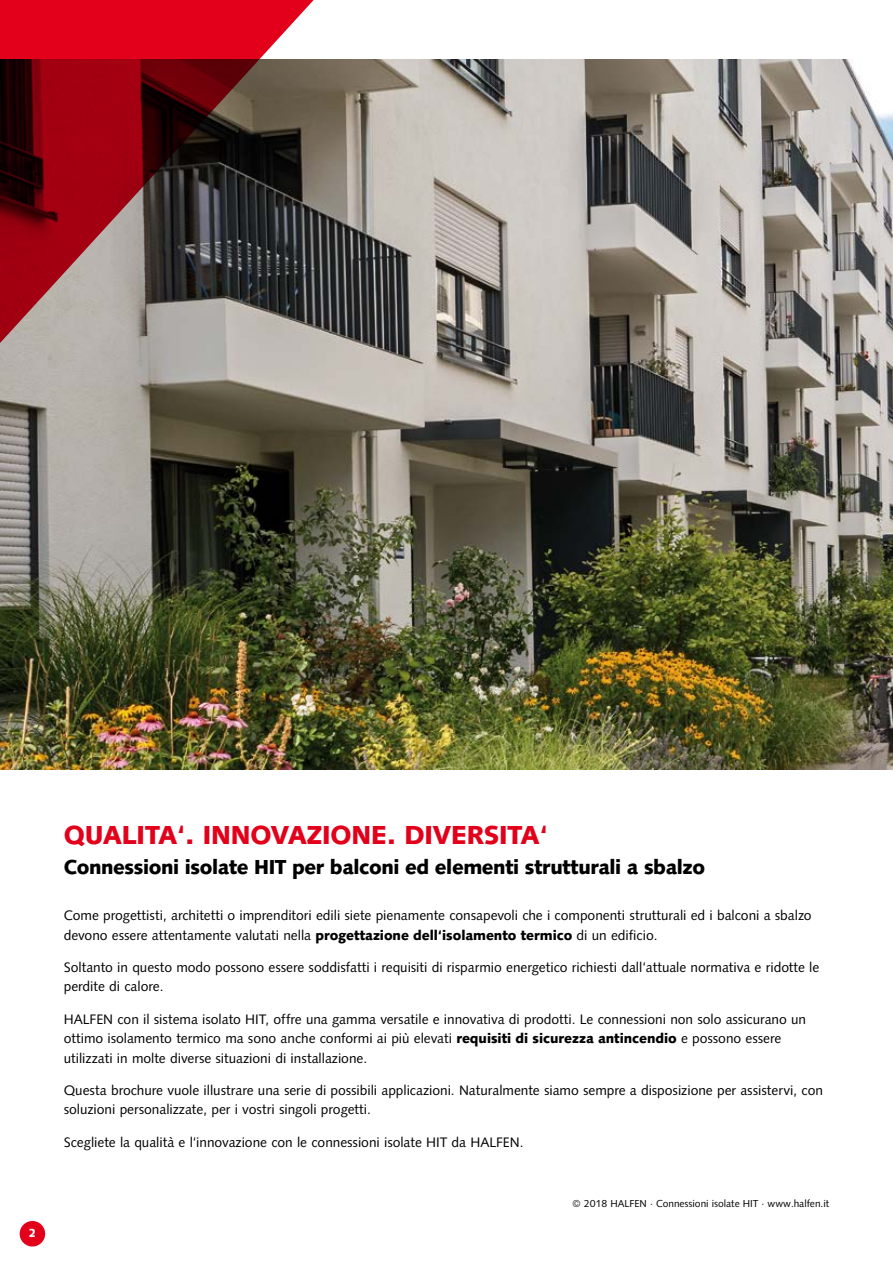
<style>
.page{position:relative;width:893px;height:1263px;background:#fff}
.page>*{position:absolute;margin:0;border:0;box-sizing:border-box;transform-origin:0 0}
.t1{font:700 27px "Syntax TOT";color:#e2001a}
.t2{font:700 21px "Syntax TOT";letter-spacing:-.015em;color:#000}
.t3{font:14.25px/19.5px "Syntax TOT";color:#000}
.t4{font:700 12px "Syntax TOT";color:#fff}
.t5{font:10.5px "Syntax TOT";color:#000}
.s1{font-weight:700}
</style>
<div class="page">
<div style="left:20px;top:1221px;width:25px;height:25px;background:#e2001a;border-radius:50%"></div>
<img style="left:0;top:60px;width:893px;height:710px">
<svg style="left:0;top:0;width:325px;height:357px;background:#81383e"></svg>
<p class="t4" style="left:29px;top:1226px;width:9px">2</p>
<h1 class="t1" style="left:64px;top:819px;width:485px">QUALITA‘. INNOVAZIONE. DIVERSITA‘</h1>
<h2 class="t2" style="left:64px;top:855px;width:643px">Connessioni isolate HIT per balconi ed elementi strutturali a sbalzo</h2>
<p class="t3" style="left:64px;top:906px;width:749px">Come progettisti, architetti o imprenditori edili siete pienamente consapevoli che i componenti strutturali ed i balconi a sbalzo devono essere attentamente valutati nella <span class="s1">progettazione dell‘isolamento termico</span> di un edificio.</p>
<p class="t3" style="left:64px;top:957px;width:757px">Soltanto in questo modo possono essere soddisfatti i requisiti di risparmio energetico richiesti dall‘attuale normativa e ridotte le perdite di calore.</p>
<p class="t3" style="left:64px;top:1009px;width:744px">HALFEN con il sistema isolato HIT, offre una gamma versatile e innovativa di prodotti. Le connessioni non solo assicurano un ottimo isolamento termico ma sono anche conformi ai più elevati <span class="s1">requisiti di sicurezza antincendio</span> e possono essere utilizzati in molte diverse situazioni di installazione.</p>
<p class="t3" style="left:64px;top:1080px;width:761px">Questa brochure vuole illustrare una serie di possibili applicazioni. Naturalmente siamo sempre a disposizione per assistervi, con soluzioni personalizzate, per i vostri singoli progetti.</p>
<p class="t3" style="left:64px;top:1132px;width:461px">Scegliete la qualità e l‘innovazione con le connessioni isolate HIT da HALFEN.</p>
<p class="t5" style="left:572px;top:1198px;width:258px">© 2018 HALFEN · Connessioni isolate HIT · www.halfen.it</p>
</div>
